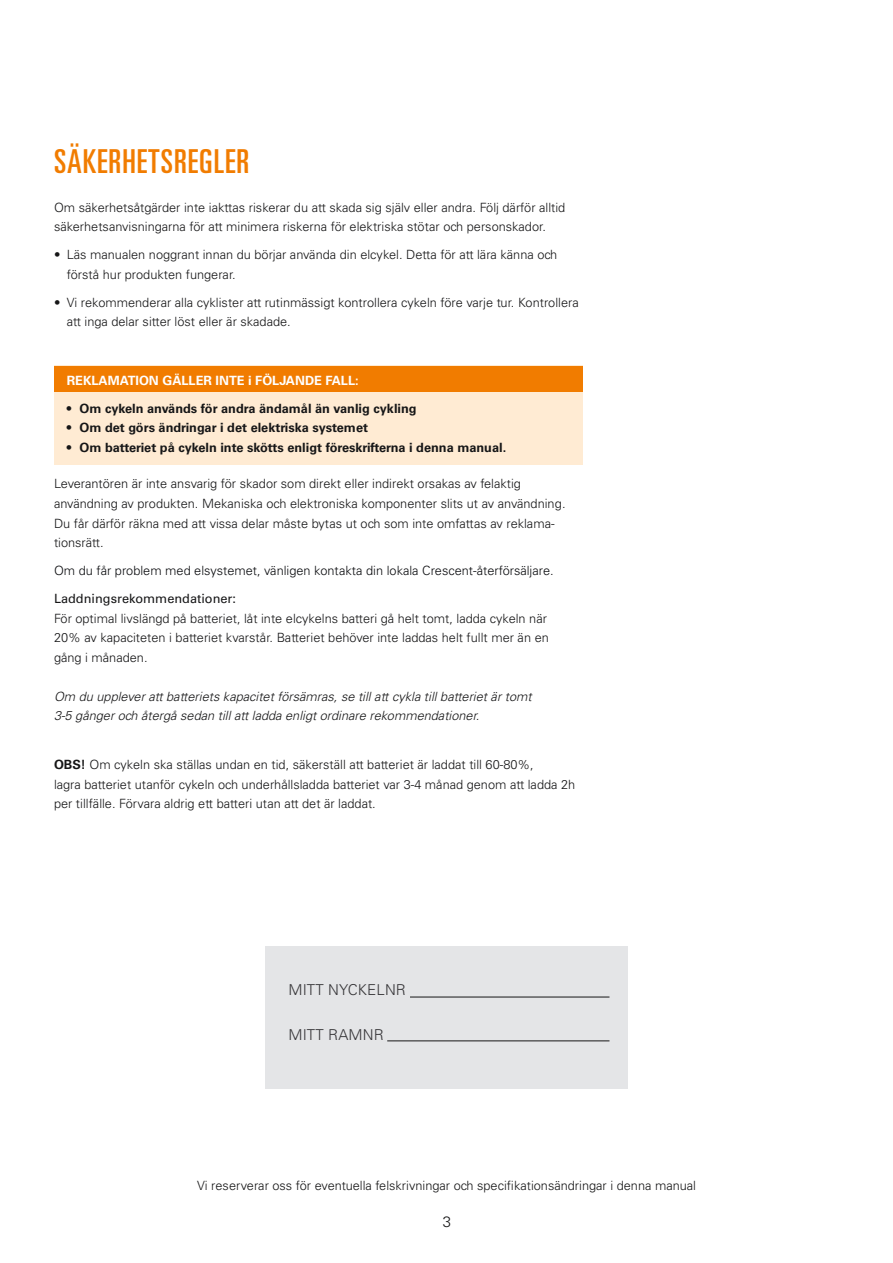
<style>
.page{position:relative;width:893px;height:1263px;background:#fff}
.page>*{position:absolute;margin:0;border:0;box-sizing:border-box;transform-origin:0 0}
.Rubrik{font:ultra-condensed 33px "Univers LT Std";letter-spacing:.03em;color:#f17c00}
.Rubrik_3{font:300 15px "Univers LT Std";letter-spacing:.01em;color:#353437}
.t1{font:300 15px "Univers LT Std";color:#161617}
.Brödtext{font:300 12.75px/19.5px "Univers LT Std";color:#161617}
.Brödtext-2{font:700 12.75px "Univers LT Std";color:#161617}
.Brödtext-3{font:italic 300 12.75px/19.5px "Univers LT Std";color:#161617}
.Brödtext-4{font:300 12.75px "Univers LT Std";color:#0c0d10}
.Brödtext-5{font:700 12.75px "Univers LT Std";color:#fff}
.s1{font-weight:400}
.s2{font-weight:700}
</style>
<div class="page">
<div style="left:54px;top:366px;width:529px;height:99px;background:#ffebd3"></div>
<div style="left:54px;top:367px;width:529px;height:25px;background:#f17c00"></div>
<div style="left:265px;top:946px;width:363px;height:142px;background:#e4e5e7"></div>
<hr style="left:410px;top:997px;width:199px;height:1px;background:#161617">
<hr style="left:387px;top:1040px;width:222px;height:1px;background:#161617">
<p class="Rubrik" style="left:54px;top:142px;width:197px">SÄKERHETSREGLER</p>
<p class="Brödtext" style="left:54px;top:198px;width:513px">Om säkerhetsåtgärder inte iakttas riskerar du att skada sig själv eller andra. Följ därför alltid säkerhetsanvisningarna för att minimera riskerna för elektriska stötar och personskador.</p>
<p class="Brödtext" style="left:67px;top:245px;width:492px;text-indent:-13px">• Läs manualen noggrant innan du börjar använda din elcykel. Detta för att lära känna och förstå hur produkten fungerar.</p>
<p class="Brödtext" style="left:67px;top:293px;width:513px;text-indent:-13px">• Vi rekommenderar alla cyklister att rutinmässigt kontrollera cykeln före varje tur. Kontrollera att inga delar sitter löst eller är skadade.</p>
<p class="Brödtext-5" style="left:67px;top:373px;width:293px">REKLAMATION GÄLLER INTE i FÖLJANDE FALL:</p>
<p class="Brödtext-2" style="left:67px;top:401px;width:351px">• Om cykeln används för andra ändamål än vanlig cykling</p>
<p class="Brödtext-2" style="left:67px;top:420px;width:303px">• Om det görs ändringar i det elektriska systemet</p>
<p class="Brödtext-2" style="left:67px;top:440px;width:441px">• Om batteriet på cykeln inte skötts enligt föreskrifterna i denna manual.</p>
<p class="Brödtext" style="left:54px;top:474px;width:513px">Leverantören är inte ansvarig för skador som direkt eller indirekt orsakas av felaktig användning av produkten. Mekaniska och elektroniska komponenter slits ut av användning.<br>Du får därför räkna med att vissa delar måste bytas ut och som inte omfattas av reklama&shy;tionsrätt.</p>
<p class="Brödtext-4" style="left:54px;top:563px;width:501px">Om du får problem med elsystemet, vänligen kontakta din lokala Crescent-återförsäljare.</p>
<p class="Brödtext" style="left:54px;top:589px;width:496px"><span class="s1">Laddningsrekommendationer:<br></span>För optimal livslängd på batteriet, låt inte elcykelns batteri gå helt tomt, ladda cykeln när 20% av kapaciteten i batteriet kvarstår. Batteriet behöver inte laddas helt fullt mer än en gång i månaden.</p>
<p class="Brödtext-3" style="left:54px;top:686px;width:479px">Om du upplever att batteriets kapacitet försämras, se till att cykla till batteriet är tomt<br>3-5 gånger och återgå sedan till att ladda enligt ordinare rekommendationer.</p>
<p class="Brödtext" style="left:54px;top:755px;width:523px"><span class="s2">OBS!</span> Om cykeln ska ställas undan en tid, säkerställ att batteriet är laddat till 60-80%,<br>lagra batteriet utanför cykeln och underhållsladda batteriet var 3-4 månad genom att ladda 2h per tillfälle. Förvara aldrig ett batteri utan att det är laddat.</p>
<p class="Rubrik_3" style="left:289px;top:981px;width:119px">MITT NYCKELNR</p>
<p class="Rubrik_3" style="left:289px;top:1026px;width:97px">MITT RAMNR</p>
<p class="Brödtext" style="left:197px;top:1176px;width:500px">Vi reserverar oss för eventuella felskrivningar och specifikationsändringar i denna manual</p>
<p class="t1" style="left:443px;top:1213px;width:10px">3</p>
</div>
